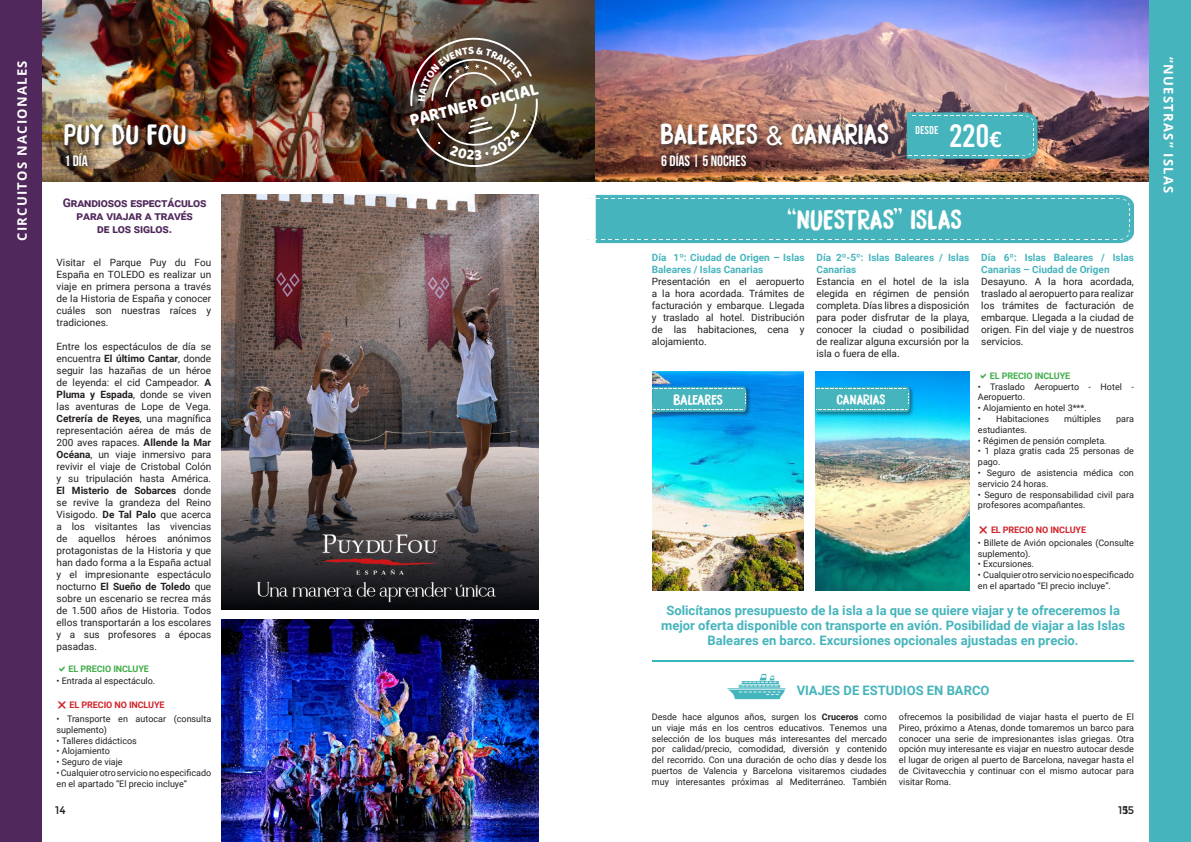
<style>
.page{position:relative;width:1191px;height:842px;background:#fff}
.page>*{position:absolute;margin:0;border:0;box-sizing:border-box;transform-origin:0 0}
.t1{font:32.3px "Bebas";color:#fff}
.t2{font:26px "DK Bocadillo";letter-spacing:-.02em;color:#fff}
.t3{font:25px "DK Bocadillo";color:#fff}
.t4{font:17.9px "Baloo Bhaijaan";color:#fff;scale:.93 1}
.t5{font:15px "Bebas Neue";color:#fff}
.t6{font:700 13px/15px "Roboto";color:#46b4bc;text-align:center}
.master_head{font:700 13px "Open Sans";letter-spacing:.1em;color:#fff}
.t7{font:13px "DK Bocadillo";letter-spacing:-.025em;color:#fff}
.t8{font:700 12px "Roboto";letter-spacing:-.01em;color:#50285c}
.t9{font:11.4px "Bebas";color:#fff}
.page_number{font:11px "Montserrat";color:#231f20}
.t10{font:10px/12px "Roboto";color:#231f20;text-align:justify}
.t11{font:700 10px/12px "Roboto";color:#46b4bc}
.t12{font:9px/10.8px "Roboto";color:#231f20}
.t13{font:700 9px "Roboto";letter-spacing:-.01em;color:#d1232a}
.t14{font:700 9px "Roboto";letter-spacing:-.01em;color:#40ae49}
.s1{font-weight:700}
.s2{font-family:"Arial"}
.s3{font-family:"Calibri";font-weight:700;font-size:24px}
</style>
<div class="page">
<img style="left:41px;top:0;width:554px;height:181px">
<div style="left:64px;top:123px;width:126px;height:27px;background:#231f20;opacity:.75"></div>
<div style="left:60px;top:146px;width:38px;height:30px;background:#231f20;opacity:.75"></div>
<img style="left:222px;top:194px;width:316px;height:415px">
<img style="left:222px;top:619px;width:316px;height:223px">
<div style="left:0;top:0;width:41px;height:842px;background:#50285c"></div>
<img style="left:595px;top:0;width:555px;height:181px">
<img style="left:815px;top:371px;width:154px;height:219px">
<div style="left:660px;top:123px;width:233px;height:28px;background:#231f20;opacity:.75"></div>
<div style="left:661px;top:152px;width:90px;height:19px;background:#231f20;opacity:.75"></div>
<img style="left:652px;top:371px;width:152px;height:219px">
<svg style="left:906px;top:112px;width:131px;height:47px;background:#4cb3bb"></svg>
<div style="left:1150px;top:0;width:41px;height:842px;background:#46b4bc"></div>
<div style="left:814px;top:386px;width:100px;height:31px;background:#231f20;opacity:.47"></div>
<svg style="left:815px;top:387px;width:94px;height:25px;background:#4fb7bf"></svg>
<div style="left:651px;top:386px;width:100px;height:31px;background:#231f20;opacity:.47"></div>
<svg style="left:652px;top:387px;width:94px;height:25px;background:#50b6be"></svg>
<svg style="left:727px;top:674px;width:58px;height:25px"></svg>
<hr style="left:652px;top:660px;width:482px;height:2px;background:#36b7ba">
<div style="left:586px;top:195px;width:548px;height:48px;background:#46b4bc"></div>
<img style="left:408px;top:32px;width:132px;height:141px">
<p class="master_head" style="left:13px;top:241px;width:182px;rotate:-90deg">CIRCUITOS NACIONALES</p>
<p class="t2" style="left:64px;top:118px;width:124px">PUY DU FOU</p>
<p class="t5" style="left:65px;top:152px;width:25px">1 DÍA</p>
<p class="t8" style="left:63px;top:195px;width:145px">Grandiosos espectáculos</p>
<p class="t8" style="left:76px;top:208px;width:118px">para viajar a través</p>
<p class="t8" style="left:97px;top:221px;width:76px">de los siglos.</p>
<p class="t10" style="left:57px;top:256px;width:156px">Visitar el Parque Puy du Fou España en TOLEDO es realizar un viaje en primera persona a través de la Historia de España y conocer cuáles son nuestras raíces y tradiciones.</p>
<p class="t10" style="left:57px;top:340px;width:156px">Entre los espectáculos de día se encuentra <span class="s1">El último Cantar</span>, donde seguir las hazañas de un héroe de leyenda: el cid Campeador. <span class="s1">A Pluma y Espada</span>, donde se viven las aventuras de Lope de Vega.<br><span class="s1">Cetrería de Reyes</span>, una magnífica representación aérea de más de 200 aves rapaces. <span class="s1">Allende la Mar Océana</span>, un viaje inmersivo para revivir el viaje de Cristobal Colón y su tripulación hasta América.<br><span class="s1">El Misterio de Sobarces</span> donde se revive la grandeza del Reino Visigodo. <span class="s1">De Tal Palo</span> que acerca a los visitantes las vivencias de aquellos héroes anónimos protagonistas de la Historia y que han dado forma a la España actual y el impresionante espectáculo nocturno <span class="s1">El Sueño de Toledo</span> que sobre un escenario se recrea más de 1.500 años de Historia. Todos ellos transportarán a los escolares y a sus profesores a épocas pasadas.</p>
<p class="t14" style="left:68px;top:662px;width:82px">EL PRECIO INCLUYE</p>
<p class="t12" style="left:57px;top:675px;width:100px">• Entrada al espectáculo.</p>
<p class="t13" style="left:70px;top:699px;width:97px">EL PRECIO NO INCLUYE</p>
<p class="t12" style="left:57px;top:713px;width:156px">• Transporte en autocar (consulta suplemento)</p>
<p class="t12" style="left:57px;top:735px;width:82px">• Talleres didácticos</p>
<p class="t12" style="left:57px;top:745px;width:55px">• Alojamiento</p>
<p class="t12" style="left:57px;top:756px;width:68px">• Seguro de viaje</p>
<p class="t12" style="left:57px;top:767px;width:156px">• Cualquier otro servicio no especificado en el apartado “El precio incluye”</p>
<h3 class="t4" style="left:407px;top:107px;width:143px;rotate:-14deg">PARTNER OFICIAL</h3>
<p class="t2" style="left:660px;top:118px;width:230px">BALEARES <span class="s2">&amp;</span> CANARIAS</p>
<p class="t5" style="left:661px;top:152px;width:87px">6 DÍAS | 5 NOCHES</p>
<p class="t9" style="left:915px;top:124px;width:25px">DESDE</p>
<p class="t1" style="left:949px;top:120px;width:54px">220<span class="s3">€</span></p>
<p class="t3" style="left:787px;top:204px;width:176px">“NUESTRAS” ISLAS</p>
<p class="t11" style="left:652px;top:251px;width:154px">Día 1º: Ciudad de Origen – Islas<br>Baleares / Islas Canarias</p>
<p class="t10" style="left:652px;top:275px;width:154px">Presentación en el aeropuerto a la hora acordada. Trámites de facturación y embarque. Llegada y traslado al hotel. Distribución de las habitaciones, cena y alojamiento.</p>
<p class="t11" style="left:816px;top:251px;width:154px">Día 2º-5º: Islas Baleares / Islas<br>Canarias</p>
<p class="t10" style="left:816px;top:275px;width:154px">Estancia en el hotel de la isla elegida en régimen de pensión completa. Días libres a disposición para poder disfrutar de la playa, conocer la ciudad o posibilidad de realizar alguna excursión por la isla o fuera de ella.</p>
<p class="t7" style="left:673px;top:391px;width:51px">BALEARES</p>
<p class="t7" style="left:836px;top:391px;width:50px">CANARIAS</p>
<p class="t11" style="left:981px;top:251px;width:154px">Día 6º: Islas Baleares / Islas<br>Canarias – Ciudad de Origen</p>
<p class="t10" style="left:981px;top:275px;width:154px">Desayuno. A la hora acordada, traslado al aeropuerto para realizar los trámites de facturación de embarque. Llegada a la ciudad de origen. Fin del viaje y de nuestros servicios.</p>
<p class="t14" style="left:989px;top:369px;width:82px">EL PRECIO INCLUYE</p>
<p class="t12" style="left:978px;top:381px;width:157px">• Traslado Aeropuerto - Hotel -<br>Aeropuerto.</p>
<p class="t12" style="left:978px;top:402px;width:110px">• Alojamiento en hotel 3***.</p>
<p class="t12" style="left:978px;top:413px;width:73px">• Habitaciones</p>
<p class="t12" style="left:1064px;top:413px;width:38px">múltiples</p>
<p class="t12" style="left:1116px;top:413px;width:19px">para</p>
<p class="t12" style="left:978px;top:424px;width:51px">estudiantes.</p>
<p class="t12" style="left:978px;top:435px;width:130px">• Régimen de pensión completa.</p>
<p class="t12" style="left:978px;top:445px;width:157px">• 1 plaza gratis cada 25 personas de pago.</p>
<p class="t12" style="left:978px;top:467px;width:157px">• Seguro de asistencia médica con servicio 24 horas.</p>
<p class="t12" style="left:978px;top:489px;width:157px">• Seguro de responsabilidad civil para profesores acompañantes.</p>
<p class="t13" style="left:991px;top:524px;width:97px">EL PRECIO NO INCLUYE</p>
<p class="t12" style="left:978px;top:537px;width:157px">• Billete de Avión opcionales (Consulte suplemento).</p>
<p class="t12" style="left:978px;top:558px;width:58px">• Excursiones.</p>
<p class="t12" style="left:978px;top:569px;width:157px">• Cualquier otro servicio no especificado en el apartado “El precio incluye”.</p>
<p class="t6" style="left:661px;top:603px;width:465px">Solicítanos presupuesto de la isla a la que se quiere viajar y te ofreceremos la mejor oferta disponible con transporte en avión. Posibilidad de viajar a las Islas<br>Baleares en barco. Excursiones opcionales ajustadas en precio.</p>
<p class="t6" style="left:796px;top:682px;width:194px">VIAJES DE ESTUDIOS EN BARCO</p>
<p class="t12" style="left:652px;top:711px;width:236px;text-align:justify">Desde hace algunos años, surgen los <span class="s1">Cruceros</span> como un viaje más en los centros educativos. Tenemos una selección de los buques más interesantes del mercado por calidad/precio, comodidad, diversión y contenido del recorrido. Con una duración de ocho días y desde los puertos de Valencia y Barcelona visitaremos ciudades muy interesantes próximas al Mediterráneo. También</p>
<p class="t12" style="left:899px;top:711px;width:236px;text-align:justify">ofrecemos la posibilidad de viajar hasta el puerto de El Pireo, próximo a Atenas, donde tomaremos un barco para conocer una serie de impresionantes islas griegas. Otra opción muy interesante es viajar en nuestro autocar desde el lugar de origen al puerto de Barcelona, navegar hasta el de Civitavecchia y continuar con el mismo autocar para visitar Roma.</p>
<p class="page_number" style="left:55px;top:803px;width:12px">14</p>
<p class="page_number" style="left:1118px;top:803px;width:12px">15</p>
<p class="page_number" style="left:1123px;top:803px;width:12px">15</p>
<p class="master_head" style="left:1177px;top:57px;width:138px;rotate:90deg">“NUESTRAS” ISLAS</p>
</div>
